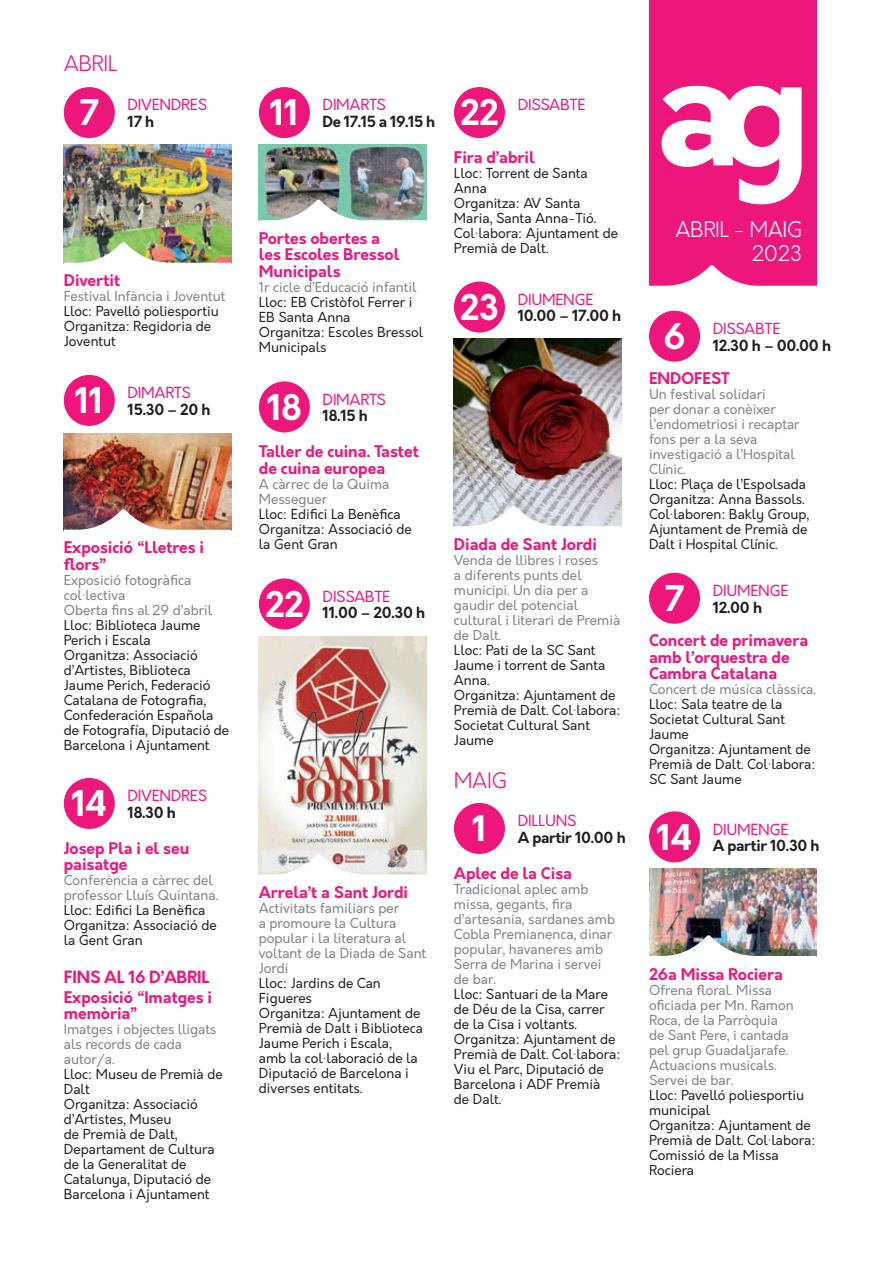
<style>
.page{position:relative;width:893px;height:1263px;background:#fff}
.page>*{position:absolute;margin:0;border:0;box-sizing:border-box;transform-origin:0 0}
.t1{font:700 156px "Orkney";color:#fff}
.t2{font:700 90px "Orkney";color:#fff}
.t3{font:700 34.5px "Orkney";letter-spacing:-.02em;color:#fff}
.t4{font:300 21px/24px "Orkney";letter-spacing:-.02em;color:#fff;text-align:right}
.t5{font:300 21px "Orkney";letter-spacing:-.02em;color:#ed177c}
.t6{font:700 16.5px "Orkney";letter-spacing:-.01em;color:#ed177c}
.t7{font:700 15.75px/16.5px "Orkney";color:#ed177c}
.t8{font:700 15px "Orkney";letter-spacing:-.02em;color:#231f20}
.t9{font:15px "Orkney";letter-spacing:-.02em;color:#ed177c}
.t10{font:13.5px/15px "Orkney";color:#231f20}
.t11{font:13.5px/15px "Orkney";color:#808285}
</style>
<div class="page">
<div style="left:64px;top:87px;width:51px;height:51px;background:#ed177c;border-radius:50%"></div>
<img style="left:64px;top:144px;width:167px;height:98px">
<img style="left:64px;top:242px;width:167px;height:21px">
<div style="left:649px;top:0;width:167px;height:286px;background:#ed177c"></div>
<svg style="left:649px;top:265px;width:167px;height:46px"></svg>
<div style="left:64px;top:375px;width:51px;height:51px;background:#ed177c;border-radius:50%"></div>
<img style="left:64px;top:433px;width:167px;height:76px">
<img style="left:64px;top:509px;width:167px;height:21px">
<div style="left:64px;top:778px;width:51px;height:51px;background:#ed177c;border-radius:50%"></div>
<div style="left:259px;top:87px;width:51px;height:51px;background:#ed177c;border-radius:50%"></div>
<img style="left:259px;top:144px;width:167px;height:56px">
<svg style="left:259px;top:200px;width:167px;height:21px"></svg>
<div style="left:259px;top:381px;width:51px;height:51px;background:#ed177c;border-radius:50%"></div>
<div style="left:259px;top:578px;width:51px;height:51px;background:#ed177c;border-radius:50%"></div>
<img style="left:259px;top:637px;width:167px;height:217px">
<svg style="left:259px;top:854px;width:167px;height:21px"></svg>
<div style="left:454px;top:87px;width:51px;height:51px;background:#ed177c;border-radius:50%"></div>
<div style="left:454px;top:281px;width:51px;height:52px;background:#ed177c;border-radius:50%"></div>
<img style="left:454px;top:339px;width:167px;height:167px">
<svg style="left:454px;top:506px;width:167px;height:21px"></svg>
<div style="left:454px;top:803px;width:51px;height:51px;background:#ed177c;border-radius:50%"></div>
<div style="left:649px;top:311px;width:51px;height:51px;background:#ed177c;border-radius:50%"></div>
<div style="left:649px;top:573px;width:51px;height:51px;background:#ed177c;border-radius:50%"></div>
<div style="left:649px;top:811px;width:51px;height:51px;background:#ed177c;border-radius:50%"></div>
<img style="left:649px;top:868px;width:167px;height:67px">
<img style="left:649px;top:935px;width:167px;height:21px">
<h3 class="t5" style="left:64px;top:50px;width:55px">ABRIL</h3>
<h3 class="t3" style="left:80px;top:89px;width:21px">7</h3>
<p class="t9" style="left:128px;top:95px;width:81px">DIVENDRES</p>
<p class="t8" style="left:128px;top:111px;width:28px">17 h</p>
<p class="t7" style="left:64px;top:273px;width:58px">Divertit</p>
<p class="t11" style="left:64px;top:289px;width:163px">Festival Infància i Joventut</p>
<p class="t10" style="left:64px;top:304px;width:157px">Lloc: Pavelló poliesportiu<br>Organitza: Regidoria de<br>Joventut</p>
<h3 class="t3" style="left:75px;top:377px;width:31px">11</h3>
<p class="t9" style="left:128px;top:383px;width:65px">DIMARTS</p>
<p class="t8" style="left:128px;top:399px;width:84px">15.30 – 20 h</p>
<p class="t7" style="left:64px;top:540px;width:142px">Exposició “Lletres i flors”</p>
<p class="t11" style="left:64px;top:573px;width:150px">Exposició fotogràfica col·lectiva<br>Oberta fins al 29 d’abril</p>
<p class="t10" style="left:64px;top:618px;width:167px">Lloc: Biblioteca Jaume<br>Perich i Escala<br>Organitza: Associació d’Artistes, Biblioteca<br>Jaume Perich, Federació<br>Catalana de Fotografia,<br>Confederación Española de Fotografía, Diputació de<br>Barcelona i Ajuntament</p>
<h3 class="t3" style="left:71px;top:780px;width:37px">14</h3>
<p class="t9" style="left:128px;top:786px;width:81px">DIVENDRES</p>
<p class="t8" style="left:128px;top:802px;width:50px">18.30 h</p>
<p class="t7" style="left:64px;top:840px;width:127px">Josep Pla i el seu paisatge</p>
<p class="t11" style="left:64px;top:873px;width:156px">Conferència a càrrec del professor Lluís Quintana.</p>
<p class="t10" style="left:64px;top:903px;width:154px">Lloc: Edifici La Benèfica<br>Organitza: Associació de la Gent Gran</p>
<p class="t6" style="left:64px;top:966px;width:147px">FINS AL 16 D’ABRIL</p>
<p class="t7" style="left:64px;top:989px;width:150px">Exposició “Imatges i memòria”</p>
<p class="t11" style="left:64px;top:1022px;width:154px">Imatges i objectes lligats als records de cada autor/a.</p>
<p class="t10" style="left:64px;top:1067px;width:160px">Lloc: Museu de Premià de<br>Dalt<br>Organitza: Associació d’Artistes, Museu<br>de Premià de Dalt,<br>Departament de Cultura de la Generalitat de<br>Catalunya, Diputació de<br>Barcelona i Ajuntament</p>
<h3 class="t3" style="left:270px;top:89px;width:31px">11</h3>
<p class="t9" style="left:323px;top:95px;width:65px">DIMARTS</p>
<p class="t8" style="left:323px;top:111px;width:114px">De 17.15 a 19.15 h</p>
<p class="t7" style="left:259px;top:230px;width:142px">Portes obertes a les Escoles Bressol<br>Municipals</p>
<p class="t11" style="left:259px;top:280px;width:159px">1r cicle d’Educació infantil</p>
<p class="t10" style="left:259px;top:295px;width:166px">Lloc: EB Cristòfol Ferrer i<br>EB Santa Anna<br>Organitza: Escoles Bressol<br>Municipals</p>
<h3 class="t3" style="left:267px;top:384px;width:36px">18</h3>
<p class="t9" style="left:323px;top:390px;width:65px">DIMARTS</p>
<p class="t8" style="left:323px;top:406px;width:47px">18.15 h</p>
<p class="t7" style="left:259px;top:444px;width:161px">Taller de cuina. Tastet de cuina europea</p>
<p class="t11" style="left:259px;top:477px;width:132px">A càrrec de la Quima<br>Messeguer</p>
<p class="t10" style="left:259px;top:507px;width:154px">Lloc: Edifici La Benèfica<br>Organitza: Associació de la Gent Gran</p>
<h3 class="t3" style="left:265px;top:581px;width:40px">22</h3>
<p class="t9" style="left:323px;top:587px;width:69px">DISSABTE</p>
<p class="t8" style="left:323px;top:603px;width:104px">11.00 – 20.30 h</p>
<p class="t7" style="left:259px;top:884px;width:151px">Arrela’t a Sant Jordi</p>
<p class="t11" style="left:259px;top:901px;width:169px">Activitats familiars per<br>a promoure la Cultura popular i la literatura al voltant de la Diada de Sant<br>Jordi</p>
<p class="t10" style="left:259px;top:976px;width:166px">Lloc: Jardins de Can<br>Figueres<br>Organitza: Ajuntament de<br>Premià de Dalt i Biblioteca<br>Jaume Perich i Escala,<br>amb la col·laboració de la<br>Diputació de Barcelona i diverses entitats.</p>
<h3 class="t3" style="left:460px;top:89px;width:40px">22</h3>
<p class="t9" style="left:518px;top:95px;width:69px">DISSABTE</p>
<p class="t7" style="left:454px;top:150px;width:82px">Fira d’abril</p>
<p class="t10" style="left:454px;top:166px;width:166px">Lloc: Torrent de Santa<br>Anna<br>Organitza: AV Santa<br>Maria, Santa Anna-Tió.<br>Col·labora: Ajuntament de<br>Premià de Dalt.</p>
<h3 class="t3" style="left:460px;top:284px;width:41px">23</h3>
<p class="t9" style="left:518px;top:290px;width:77px">DIUMENGE</p>
<p class="t8" style="left:518px;top:306px;width:105px">10.00 – 17.00 h</p>
<p class="t7" style="left:454px;top:536px;width:145px">Diada de Sant Jordi</p>
<p class="t11" style="left:454px;top:553px;width:168px">Venda de llibres i roses<br>a diferents punts del municipi. Un dia per a gaudir del potencial cultural i literari de Premià de Dalt.</p>
<p class="t10" style="left:454px;top:643px;width:168px">Lloc: Pati de la SC Sant<br>Jaume i torrent de Santa<br>Anna.<br>Organitza: Ajuntament de<br>Premià de Dalt. Col·labora:<br>Societat Cultural Sant<br>Jaume</p>
<h3 class="t5" style="left:454px;top:767px;width:54px">MAIG</h3>
<h3 class="t3" style="left:472px;top:805px;width:16px">1</h3>
<p class="t9" style="left:518px;top:811px;width:60px">DILLUNS</p>
<p class="t8" style="left:518px;top:827px;width:110px">A partir 10.00 h</p>
<p class="t7" style="left:454px;top:865px;width:120px">Aplec de la Cisa</p>
<p class="t11" style="left:454px;top:882px;width:163px">Tradicional aplec amb missa, gegants, fira d’artesania, sardanes amb<br>Cobla Premianenca, dinar popular, havaneres amb<br>Serra de Marina i servei de bar.</p>
<p class="t10" style="left:454px;top:987px;width:168px">Lloc: Santuari de la Mare de Déu de la Cisa, carrer de la Cisa i voltants.<br>Organitza: Ajuntament de<br>Premià de Dalt. Col·labora:<br>Viu el Parc, Diputació de<br>Barcelona i ADF Premià<br>de Dalt.</p>
<h1 class="t1" style="left:654px;top:4px;width:158px">ag</h1>
<h3 class="t4" style="left:675px;top:217px;width:128px">ABRIL - MAIG<br>2023</h3>
<h2 class="t2" style="left:669px;top:61px;width:149px">end</h2>
<h3 class="t3" style="left:663px;top:313px;width:24px">6</h3>
<p class="t9" style="left:713px;top:319px;width:69px">DISSABTE</p>
<p class="t8" style="left:713px;top:335px;width:120px">12.30 h – 00.00 h</p>
<p class="t7" style="left:649px;top:371px;width:83px">ENDOFEST</p>
<p class="t11" style="left:649px;top:387px;width:152px">Un festival solidari<br>per donar a conèixer l’endometriosi i recaptar fons per a la seva investigació a l’Hospital<br>Clínic.</p>
<p class="t10" style="left:649px;top:477px;width:162px">Lloc: Plaça de l’Espolsada<br>Organitza: Anna Bassols.<br>Col·laboren: Bakly Group,<br>Ajuntament de Premià de<br>Dalt i Hospital Clínic.</p>
<h3 class="t3" style="left:665px;top:575px;width:21px">7</h3>
<p class="t9" style="left:713px;top:581px;width:77px">DIUMENGE</p>
<p class="t8" style="left:713px;top:597px;width:51px">12.00 h</p>
<p class="t7" style="left:649px;top:633px;width:161px">Concert de primavera amb l’orquestra de<br>Cambra Catalana</p>
<p class="t11" style="left:649px;top:682px;width:168px">Concert de música clàssica.</p>
<p class="t10" style="left:649px;top:697px;width:168px">Lloc: Sala teatre de la<br>Societat Cultural Sant<br>Jaume<br>Organitza: Ajuntament de<br>Premià de Dalt. Col·labora:<br>SC Sant Jaume</p>
<h3 class="t3" style="left:657px;top:814px;width:37px">14</h3>
<p class="t9" style="left:713px;top:819px;width:77px">DIUMENGE</p>
<p class="t8" style="left:713px;top:836px;width:108px">A partir 10.30 h</p>
<p class="t7" style="left:649px;top:966px;width:135px">26a Missa Rociera</p>
<p class="t11" style="left:649px;top:982px;width:146px">Ofrena floral. Missa oficiada per Mn. Ramon<br>Roca, de la Parròquia de Sant Pere, i cantada pel grup Guadaljarafe.<br>Actuacions musicals.<br>Servei de bar.</p>
<p class="t10" style="left:649px;top:1087px;width:168px">Lloc: Pavelló poliesportiu municipal<br>Organitza: Ajuntament de<br>Premià de Dalt. Col·labora:<br>Comissió de la Missa<br>Rociera</p>
</div>
